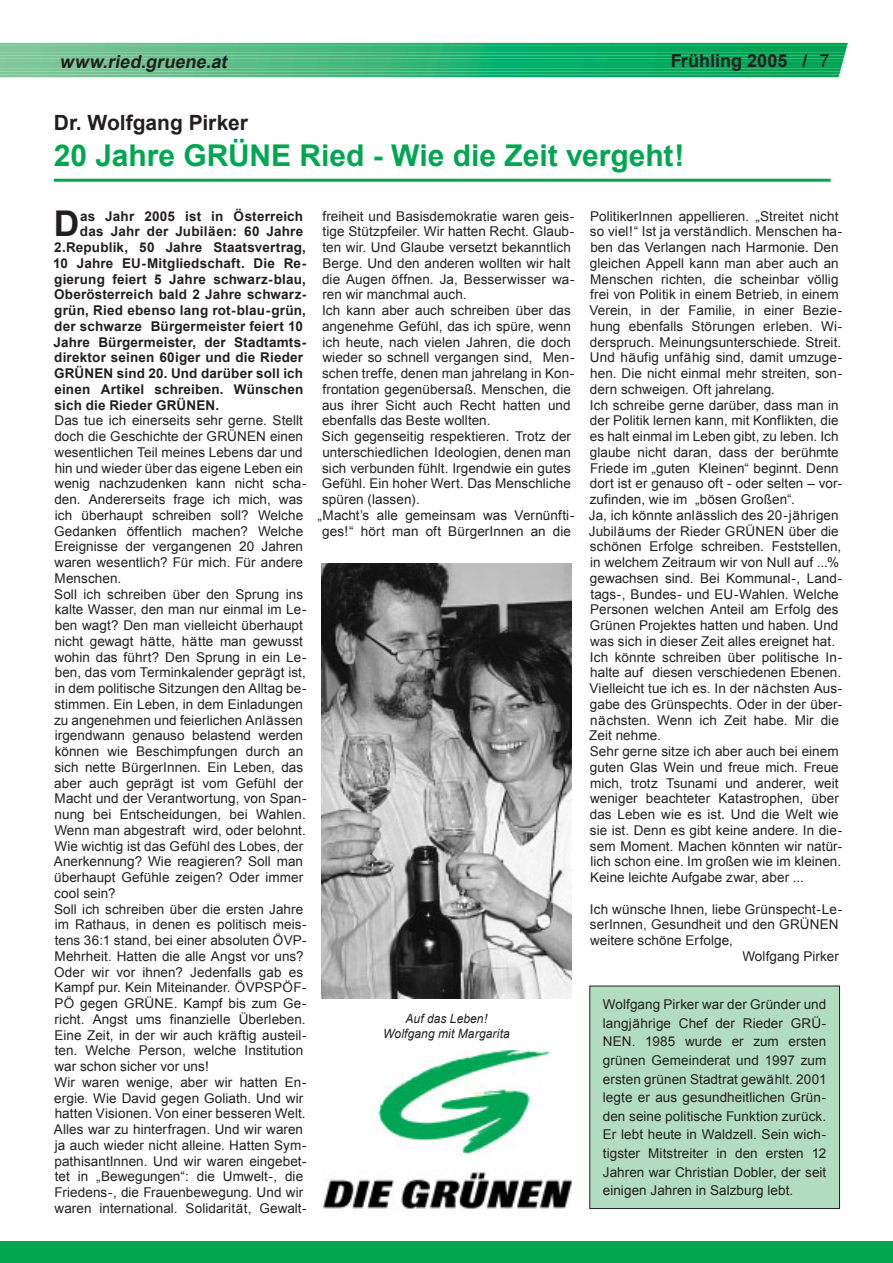
<style>
.page{position:relative;width:893px;height:1263px;background:#fff}
.page>*{position:absolute;margin:0;border:0;box-sizing:border-box;transform-origin:0 0}
.t1{font:700 35.55px "Arial";color:#231f1f}
.t2{font:700 30px "Arial";color:#00a650}
.t3{font:700 21px "Arial";color:#231f1f}
.t4{font:italic 700 18px "Arial";color:#231f1f}
.t5{font:700 18px "Arial";color:#231f1f}
.t6{font:13.5px/15.8px "Arial";letter-spacing:.005em;color:#231f1f}
.t7{font:700 13.5px "Arial";letter-spacing:.015em;color:#231f1f}
.t8{font:italic 12.75px/15.3px "Arial";letter-spacing:.01em;color:#231f1f;text-align:center;scale:.94 1}
.s1{font-weight:400}
</style>
<div class="page">
<img style="left:0;top:43px;width:847px;height:34px">
<div style="left:0;top:1242px;width:892px;height:21px;background:#00a650"></div>
<hr style="left:54px;top:179px;width:776px;height:3px;background:#00a650">
<div style="left:589px;top:986px;width:250px;height:223px;background:#b3ddc0"></div>
<img style="left:321px;top:563px;width:250px;height:436px">
<img style="left:323px;top:1050px;width:248px;height:159px">
<h3 class="t4" style="left:60px;top:51px;width:172px">www.ried.gruene.at</h3>
<h3 class="t5" style="left:670px;top:51px;width:160px">Fr¸hling 2005 / <span class="s1">7</span></h3>
<h3 class="t3" style="left:54px;top:111px;width:195px">Dr. Wolfgang Pirker</h3>
<h2 class="t2" style="left:54px;top:139px;width:632px">20 Jahre GR‹NE Ried - Wie die Zeit vergeht!</h2>
<h1 class="t1" style="left:54px;top:204px;width:27px">D</h1>
<p class="t7" style="left:80px;top:208px;width:225px">as Jahr 2005 ist in ÷sterreich</p>
<p class="t6" style="left:322px;top:208px;width:253px">freiheit und Basisdemokratie waren geis-</p>
<p class="t6" style="left:322px;top:224px;width:253px">tige St¸tzpfeiler. Wir hatten Recht. Glaub-</p>
<p class="t6" style="left:322px;top:240px;width:250px">ten wir. Und Glaube versetzt bekanntlich</p>
<p class="t6" style="left:322px;top:255px;width:250px">Berge. Und den anderen wollten wir halt</p>
<p class="t6" style="left:322px;top:271px;width:254px">die Augen ˆffnen. Ja, Besserwisser wa-</p>
<p class="t6" style="left:322px;top:287px;width:146px">ren wir manchmal auch.</p>
<p class="t6" style="left:322px;top:303px;width:250px">Ich kann aber auch schreiben ¸ber das</p>
<p class="t6" style="left:322px;top:318px;width:250px">angenehme Gef¸hl, das ich sp¸re, wenn</p>
<p class="t6" style="left:322px;top:334px;width:250px">ich heute, nach vielen Jahren, die doch</p>
<p class="t6" style="left:322px;top:350px;width:254px">wieder so schnell vergangen sind, Men-</p>
<p class="t6" style="left:322px;top:366px;width:254px">schen treffe, denen man jahrelang in Kon-</p>
<p class="t6" style="left:322px;top:381px;width:250px">frontation gegen¸bersafl. Menschen, die</p>
<p class="t6" style="left:322px;top:397px;width:250px">aus ihrer Sicht auch Recht hatten und</p>
<p class="t6" style="left:322px;top:413px;width:170px">ebenfalls das Beste wollten.</p>
<p class="t6" style="left:322px;top:429px;width:251px">Sich gegenseitig respektieren. Trotz der</p>
<p class="t6" style="left:322px;top:444px;width:250px">unterschiedlichen Ideologien, denen man</p>
<p class="t6" style="left:322px;top:460px;width:250px">sich verbunden f¸hlt. Irgendwie ein gutes</p>
<p class="t6" style="left:322px;top:476px;width:251px">Gef¸hl. Ein hoher Wert. Das Menschliche</p>
<p class="t6" style="left:322px;top:492px;width:99px">sp¸ren (lassen).</p>
<p class="t6" style="left:317px;top:507px;width:258px">ÑMachtís alle gemeinsam was Vern¸nfti-</p>
<p class="t6" style="left:322px;top:523px;width:250px">ges!ì hˆrt man oft B¸rgerInnen an die</p>
<p class="t6" style="left:589px;top:208px;width:255px">PolitikerInnen appellieren. ÑStreitet nicht so viel!ì Ist ja verst‰ndlich. Menschen ha&shy;ben das Verlangen nach Harmonie. Den gleichen Appell kann man aber auch an Menschen richten, die scheinbar vˆllig frei von Politik in einem Betrieb, in einem Verein, in der Familie, in einer Bezie&shy;hung ebenfalls Stˆrungen erleben. Wi&shy;derspruch. Meinungsunterschiede. Streit.<br>Und h‰ufig unf‰hig sind, damit umzuge&shy;hen. Die nicht einmal mehr streiten, son&shy;dern schweigen. Oft jahrelang.<br>Ich schreibe gerne dar¸ber, dass man in der Politik lernen kann, mit Konflikten, die es halt einmal im Leben gibt, zu leben. Ich glaube nicht daran, dass der ber¸hmte Friede im Ñguten Kleinenì beginnt. Denn dort ist er genauso oft - oder selten ñ vor&shy;zufinden, wie im Ñbˆsen Groflenì.<br>Ja, ich kˆnnte anl‰sslich des 20-j‰hrigen Jubil‰ums der Rieder GR‹NEN ¸ber die schˆnen Erfolge schreiben. Feststellen, in welchem Zeitraum wir von Null auf ...% gewachsen sind. Bei Kommunal-, Land&shy;tags-, Bundes- und EU-Wahlen. Welche Personen welchen Anteil am Erfolg des Gr¸nen Projektes hatten und haben. Und was sich in dieser Zeit alles ereignet hat.<br>Ich kˆnnte schreiben ¸ber politische In&shy;halte auf diesen verschiedenen Ebenen.<br>Vielleicht tue ich es. In der n‰chsten Aus&shy;gabe des Gr¸nspechts. Oder in der ¸ber&shy;n‰chsten. Wenn ich Zeit habe. Mir die Zeit nehme.<br>Sehr gerne sitze ich aber auch bei einem guten Glas Wein und freue mich. Freue mich, trotz Tsunami und anderer, weit weniger beachteter Katastrophen, ¸ber das Leben wie es ist. Und die Welt wie sie ist. Denn es gibt keine andere. In die&shy;sem Moment. Machen kˆnnten wir nat¸r&shy;lich schon eine. Im groflen wie im kleinen.<br>Keine leichte Aufgabe zwar, aber ...</p>
<p class="t6" style="left:590px;top:901px;width:254px">Ich w¸nsche Ihnen, liebe Gr¸nspecht-Le-</p>
<p class="t6" style="left:590px;top:917px;width:250px">serInnen, Gesundheit und den GR‹NEN</p>
<p class="t6" style="left:590px;top:933px;width:144px">weitere schˆne Erfolge,</p>
<p class="t6" style="left:742px;top:948px;width:98px">Wolfgang Pirker</p>
<p class="t6" style="left:603px;top:995px;width:225px;line-height:18.6px;text-align:justify">Wolfgang Pirker war der Gr¸nder und langj‰hrige Chef der Rieder GR‹- NEN. 1985 wurde er zum ersten gr¸nen Gemeinderat und 1997 zum ersten gr¸nen Stadtrat gew‰hlt. 2001 legte er aus gesundheitlichen Gr¸n&shy;den seine politische Funktion zur¸ck.<br>Er lebt heute in Waldzell. Sein wich&shy;tigster Mitstreiter in den ersten 12<br>Jahren war Christian Dobler, der seit einigen Jahren in Salzburg lebt.</p>
<p class="t7" style="left:80px;top:224px;width:225px">das Jahr der Jubil‰en: 60 Jahre</p>
<p class="t7" style="left:54px;top:240px;width:253px">2.Republik, 50 Jahre Staatsvertrag,</p>
<p class="t7" style="left:53px;top:256px;width:254px">10 Jahre EU-Mitgliedschaft. Die Re-</p>
<p class="t7" style="left:54px;top:271px;width:253px">gierung feiert 5 Jahre schwarz-blau,</p>
<p class="t7" style="left:54px;top:287px;width:254px">Oberˆsterreich bald 2 Jahre schwarz-</p>
<p class="t7" style="left:54px;top:303px;width:253px">gr¸n, Ried ebenso lang rot-blau-gr¸n,</p>
<p class="t7" style="left:54px;top:319px;width:250px">der schwarze B¸rgermeister feiert 10</p>
<p class="t7" style="left:53px;top:334px;width:254px">Jahre B¸rgermeister, der Stadtamts-</p>
<p class="t7" style="left:54px;top:350px;width:250px">direktor seinen 60iger und die Rieder</p>
<p class="t7" style="left:54px;top:366px;width:250px">GR‹NEN sind 20. Und dar¸ber soll ich</p>
<p class="t7" style="left:54px;top:382px;width:250px">einen Artikel schreiben. W¸nschen</p>
<p class="t7" style="left:54px;top:397px;width:166px">sich die Rieder GR‹NEN.</p>
<p class="t6" style="left:54px;top:413px;width:254px">Das tue ich einerseits sehr gerne. Stellt doch die Geschichte der GR‹NEN einen wesentlichen Teil meines Lebens dar und hin und wieder ¸ber das eigene Leben ein wenig nachzudenken kann nicht scha&shy;den. Andererseits frage ich mich, was ich ¸berhaupt schreiben soll? Welche Gedanken ˆffentlich machen? Welche Ereignisse der vergangenen 20 Jahren waren wesentlich? F¸r mich. F¸r andere Menschen.<br>Soll ich schreiben ¸ber den Sprung ins kalte Wasser, den man nur einmal im Le&shy;ben wagt? Den man vielleicht ¸berhaupt nicht gewagt h‰tte, h‰tte man gewusst wohin das f¸hrt? Den Sprung in ein Le&shy;ben, das vom Terminkalender gepr‰gt ist, in dem politische Sitzungen den Alltag be&shy;stimmen. Ein Leben, in dem Einladungen zu angenehmen und feierlichen Anl‰ssen irgendwann genauso belastend werden kˆnnen wie Beschimpfungen durch an sich nette B¸rgerInnen. Ein Leben, das aber auch gepr‰gt ist vom Gef¸hl der Macht und der Verantwortung, von Span&shy;nung bei Entscheidungen, bei Wahlen.<br>Wenn man abgestraft wird, oder belohnt.<br>Wie wichtig ist das Gef¸hl des Lobes, der Anerkennung? Wie reagieren? Soll man ¸berhaupt Gef¸hle zeigen? Oder immer cool sein?<br>Soll ich schreiben ¸ber die ersten Jahre im Rathaus, in denen es politisch meis&shy;tens 36:1 stand, bei einer absoluten ÷VP-Mehrheit. Hatten die alle Angst vor uns?<br>Oder wir vor ihnen? Jedenfalls gab es Kampf pur. Kein Miteinander. ÷VPSP÷F-P÷ gegen GR‹NE. Kampf bis zum Ge&shy;richt. Angst ums finanzielle ‹berleben.<br>Eine Zeit, in der wir auch kr‰ftig austeil&shy;ten. Welche Person, welche Institution war schon sicher vor uns!<br>Wir waren wenige, aber wir hatten En&shy;ergie. Wie David gegen Goliath. Und wir hatten Visionen. Von einer besseren Welt.<br>Alles war zu hinterfragen. Und wir waren ja auch wieder nicht alleine. Hatten Sym&shy;pathisantInnen. Und wir waren eingebet&shy;tet in ÑBewegungenì: die Umwelt-, die Friedens-, die Frauenbewegung. Und wir waren international. Solidarit‰t, Gewalt-</p>
<p class="t8" style="left:383px;top:1011px;width:136px">Auf das Leben!<br>Wolfgang mit Margarita</p>
</div>
